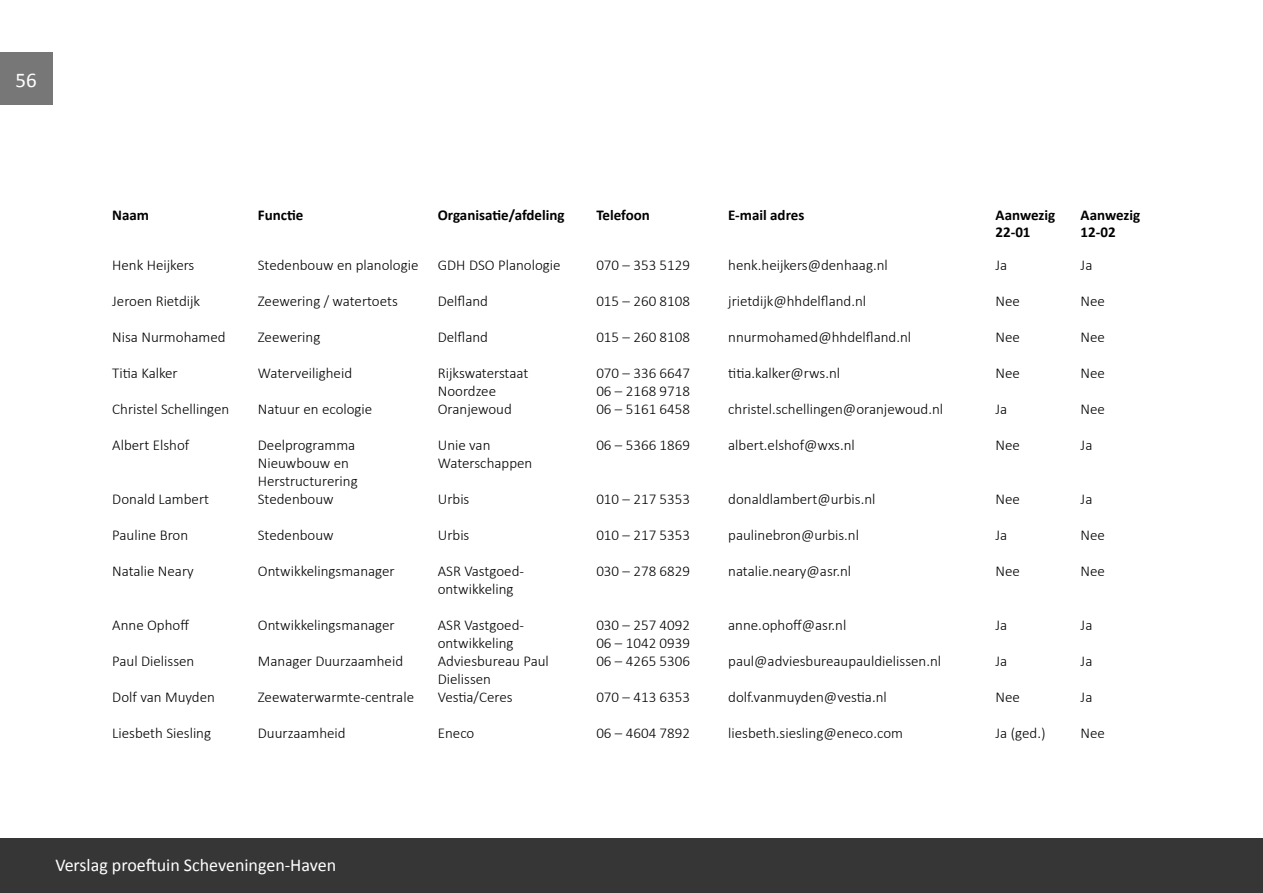
<style>
.page{position:relative;width:1263px;height:893px;background:#fff}
.page>*{position:absolute;margin:0;border:0;box-sizing:border-box;transform-origin:0 0}
.t1{font:21px "Calibri";color:#fff}
.t2{font:18px "Calibri";color:#fff}
.t3{font:300 15px/18px "Calibri";color:#000}
.t4{font:700 15px/16.5px "Calibri";color:#000}
</style>
<div class="page">
<div style="left:0;top:53px;width:53px;height:52px;background:#777"></div>
<div style="left:0;top:839px;width:1263px;height:54px;background:#363636"></div>
<h1 class="t1" style="left:16px;top:67px;width:23px">56</h1>
<p class="t4" style="left:112px;top:206px;width:38px">Naam</p>
<p class="t4" style="left:258px;top:206px;width:47px">Functie</p>
<p class="t4" style="left:438px;top:206px;width:128px">Organisatie/afdeling</p>
<p class="t4" style="left:596px;top:206px;width:55px">Telefoon</p>
<p class="t4" style="left:728px;top:206px;width:78px">E-mail adres</p>
<p class="t4" style="left:995px;top:206px;width:61px">Aanwezig<br>22-01</p>
<p class="t4" style="left:1081px;top:206px;width:61px">Aanwezig<br>12-02</p>
<p class="t3" style="left:112px;top:256px;width:84px">Henk Heijkers</p>
<p class="t3" style="left:258px;top:256px;width:162px">Stedenbouw en planologie</p>
<p class="t3" style="left:438px;top:256px;width:124px">GDH DSO Planologie</p>
<p class="t3" style="left:596px;top:256px;width:95px">070 – 353 5129</p>
<p class="t3" style="left:728px;top:256px;width:161px">henk.heijkers@denhaag.nl</p>
<p class="t3" style="left:995px;top:256px;width:13px">Ja</p>
<p class="t3" style="left:1081px;top:256px;width:13px">Ja</p>
<p class="t3" style="left:112px;top:292px;width:89px">Jeroen Rietdijk</p>
<p class="t3" style="left:258px;top:292px;width:142px">Zeewering / watertoets</p>
<p class="t3" style="left:438px;top:292px;width:52px">Delfland</p>
<p class="t3" style="left:596px;top:292px;width:95px">015 – 260 8108</p>
<p class="t3" style="left:728px;top:292px;width:139px">jrietdijk@hhdelfland.nl</p>
<p class="t3" style="left:995px;top:292px;width:26px">Nee</p>
<p class="t3" style="left:1081px;top:292px;width:26px">Nee</p>
<p class="t3" style="left:112px;top:328px;width:115px">Nisa Nurmohamed</p>
<p class="t3" style="left:258px;top:328px;width:64px">Zeewering</p>
<p class="t3" style="left:438px;top:328px;width:52px">Delfland</p>
<p class="t3" style="left:596px;top:328px;width:95px">015 – 260 8108</p>
<p class="t3" style="left:728px;top:328px;width:184px">nnurmohamed@hhdelfland.nl</p>
<p class="t3" style="left:995px;top:328px;width:26px">Nee</p>
<p class="t3" style="left:1081px;top:328px;width:26px">Nee</p>
<p class="t3" style="left:112px;top:364px;width:67px">Titia Kalker</p>
<p class="t3" style="left:258px;top:364px;width:96px">Waterveiligheid</p>
<p class="t3" style="left:438px;top:364px;width:92px">Rijkswaterstaat<br>Noordzee</p>
<p class="t3" style="left:596px;top:364px;width:95px">070 – 336 6647<br>06 – 2168 9718</p>
<p class="t3" style="left:728px;top:364px;width:113px">titia.kalker@rws.nl</p>
<p class="t3" style="left:995px;top:364px;width:26px">Nee</p>
<p class="t3" style="left:1081px;top:364px;width:26px">Nee</p>
<p class="t3" style="left:112px;top:400px;width:119px">Christel Schellingen</p>
<p class="t3" style="left:258px;top:400px;width:116px">Natuur en ecologie</p>
<p class="t3" style="left:438px;top:400px;width:76px">Oranjewoud</p>
<p class="t3" style="left:596px;top:400px;width:95px">06 – 5161 6458</p>
<p class="t3" style="left:728px;top:400px;width:216px">christel.schellingen@oranjewoud.nl</p>
<p class="t3" style="left:995px;top:400px;width:13px">Ja</p>
<p class="t3" style="left:1081px;top:400px;width:26px">Nee</p>
<p class="t3" style="left:112px;top:436px;width:79px">Albert Elshof</p>
<p class="t3" style="left:258px;top:436px;width:101px">Deelprogramma<br>Nieuwbouw en<br>Herstructurering</p>
<p class="t3" style="left:438px;top:436px;width:96px">Unie van<br>Waterschappen</p>
<p class="t3" style="left:596px;top:436px;width:95px">06 – 5366 1869</p>
<p class="t3" style="left:728px;top:436px;width:128px">albert.elshof@wxs.nl</p>
<p class="t3" style="left:995px;top:436px;width:26px">Nee</p>
<p class="t3" style="left:1081px;top:436px;width:13px">Ja</p>
<p class="t3" style="left:112px;top:490px;width:98px">Donald Lambert</p>
<p class="t3" style="left:258px;top:490px;width:77px">Stedenbouw</p>
<p class="t3" style="left:438px;top:490px;width:33px">Urbis</p>
<p class="t3" style="left:596px;top:490px;width:95px">010 – 217 5353</p>
<p class="t3" style="left:728px;top:490px;width:149px">donaldlambert@urbis.nl</p>
<p class="t3" style="left:995px;top:490px;width:26px">Nee</p>
<p class="t3" style="left:1081px;top:490px;width:13px">Ja</p>
<p class="t3" style="left:112px;top:526px;width:77px">Pauline Bron</p>
<p class="t3" style="left:258px;top:526px;width:77px">Stedenbouw</p>
<p class="t3" style="left:438px;top:526px;width:33px">Urbis</p>
<p class="t3" style="left:596px;top:526px;width:95px">010 – 217 5353</p>
<p class="t3" style="left:728px;top:526px;width:132px">paulinebron@urbis.nl</p>
<p class="t3" style="left:995px;top:526px;width:13px">Ja</p>
<p class="t3" style="left:1081px;top:526px;width:26px">Nee</p>
<p class="t3" style="left:112px;top:562px;width:83px">Natalie Neary</p>
<p class="t3" style="left:258px;top:562px;width:138px">Ontwikkelingsmanager</p>
<p class="t3" style="left:438px;top:562px;width:88px">ASR Vastgoed&shy;ontwikkeling</p>
<p class="t3" style="left:596px;top:562px;width:95px">030 – 278 6829</p>
<p class="t3" style="left:728px;top:562px;width:124px">natalie.neary@asr.nl</p>
<p class="t3" style="left:995px;top:562px;width:26px">Nee</p>
<p class="t3" style="left:1081px;top:562px;width:26px">Nee</p>
<p class="t3" style="left:112px;top:616px;width:78px">Anne Ophoff</p>
<p class="t3" style="left:258px;top:616px;width:138px">Ontwikkelingsmanager</p>
<p class="t3" style="left:438px;top:616px;width:88px">ASR Vastgoed&shy;ontwikkeling</p>
<p class="t3" style="left:596px;top:616px;width:95px">030 – 257 4092<br>06 – 1042 0939</p>
<p class="t3" style="left:728px;top:616px;width:120px">anne.ophoff@asr.nl</p>
<p class="t3" style="left:995px;top:616px;width:13px">Ja</p>
<p class="t3" style="left:1081px;top:616px;width:13px">Ja</p>
<p class="t3" style="left:112px;top:652px;width:84px">Paul Dielissen</p>
<p class="t3" style="left:258px;top:652px;width:147px">Manager Duurzaamheid</p>
<p class="t3" style="left:438px;top:652px;width:113px">Adviesbureau Paul<br>Dielissen</p>
<p class="t3" style="left:596px;top:652px;width:95px">06 – 4265 5306</p>
<p class="t3" style="left:728px;top:652px;width:214px">paul@adviesbureaupauldielissen.nl</p>
<p class="t3" style="left:995px;top:652px;width:13px">Ja</p>
<p class="t3" style="left:1081px;top:652px;width:13px">Ja</p>
<p class="t3" style="left:112px;top:688px;width:104px">Dolf van Muyden</p>
<p class="t3" style="left:258px;top:688px;width:158px">Zeewaterwarmte-centrale</p>
<p class="t3" style="left:438px;top:688px;width:76px">Vestia/Ceres</p>
<p class="t3" style="left:596px;top:688px;width:95px">070 – 413 6353</p>
<p class="t3" style="left:728px;top:688px;width:160px">dolf.vanmuyden@vestia.nl</p>
<p class="t3" style="left:995px;top:688px;width:26px">Nee</p>
<p class="t3" style="left:1081px;top:688px;width:13px">Ja</p>
<p class="t3" style="left:112px;top:724px;width:100px">Liesbeth Siesling</p>
<p class="t3" style="left:258px;top:724px;width:89px">Duurzaamheid</p>
<p class="t3" style="left:438px;top:724px;width:38px">Eneco</p>
<p class="t3" style="left:596px;top:724px;width:95px">06 – 4604 7892</p>
<p class="t3" style="left:728px;top:724px;width:176px">liesbeth.siesling@eneco.com</p>
<p class="t3" style="left:995px;top:724px;width:51px">Ja (ged.)</p>
<p class="t3" style="left:1081px;top:724px;width:26px">Nee</p>
<p class="t2" style="left:55px;top:854px;width:282px">Verslag proeftuin Scheveningen-Haven</p>
</div>
